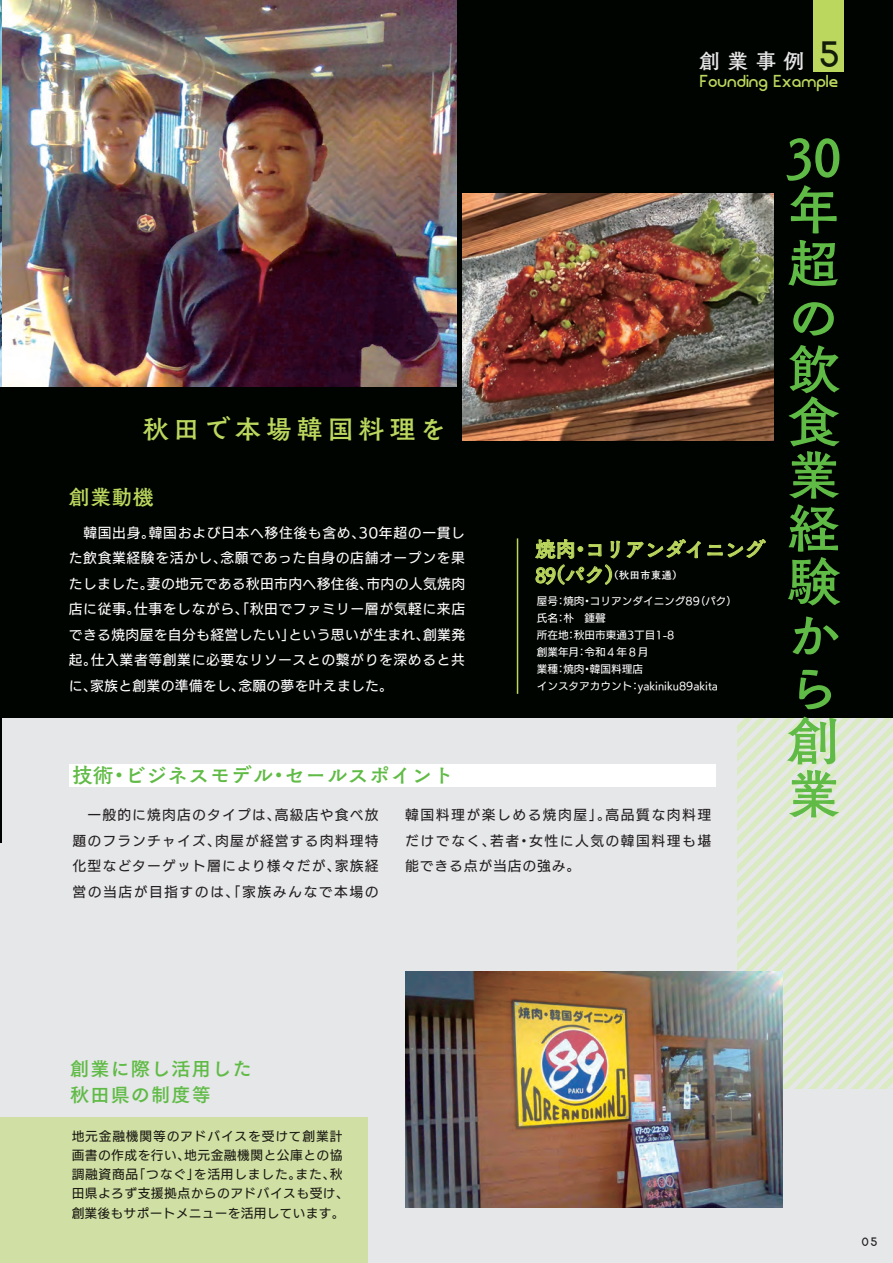
<style>
.page{position:relative;width:893px;height:1263px;background:#e6e7e9}
.page>*{position:absolute;margin:0;border:0;box-sizing:border-box;transform-origin:0 0}
.t1{font:54.15px/53.1px "Tsuku Old Gothic Std B";color:#60bb46}
.t2{font:26.55px "Tsuku Old Gothic Std B";letter-spacing:.16em;color:#bbd75e}
.t3{font:21.3px "Tsuku Old Gothic Std B";color:#60bb46}
.t4{font:21.3px "Tsuku Old Gothic Std B";letter-spacing:-.06em;color:#bbd75e}
.t5{font:21.3px "Tsuku Old Gothic Std B";color:#fff}
.t6{font:19.2px/25.5px "Tsuku Go Pro B";letter-spacing:.06em;color:#60bb46}
.t7{font:18px "FOT Blue Yonder";color:#bbd75e}
.t8{font:13.8px/25.5px "UD Kakugo Small Pr 6 N M";letter-spacing:.045em;color:#fff;text-align:justify}
.t9{font:13.8px/25.5px "UD Kakugo Small Pr 6 N M";letter-spacing:.105em;color:#231f20;text-align:justify}
.t10{font:12.75px/19.2px "UD Kakugo Small Pr 6 N M";letter-spacing:.035em;color:#231f20}
.t11{font:12.75px "FOT Blue Yonder";color:#231f20}
.t12{font:10.65px/17px "UD Kakugo Small Pr 6 N M";color:#fff}
.t13{font:10.65px "Tsuku Old Gothic Std B";color:#fff}
.s1{font-family:"FOT Blue Yonder";font-size:38.25px;color:#000400}
.s2{font-size:21.3px;color:#bbd75e}
</style>
<div class="page">
<svg style="left:737px;top:718px;width:156px;height:371px;fill:#dce9c9"></svg>
<div style="left:0;top:0;width:893px;height:718px;background:#000400"></div>
<hr style="left:0;top:0;width:1px;height:842px;background:#000400">
<img style="left:0;top:0;width:456px;height:386px">
<div style="left:0;top:1117px;width:367px;height:146px;background:#d0dfa3"></div>
<img style="left:462px;top:194px;width:311px;height:247px">
<div style="left:814px;top:0;width:30px;height:71px;background:#bbd75e"></div>
<div style="left:69px;top:764px;width:646px;height:23px;background:#fff"></div>
<img style="left:406px;top:972px;width:377px;height:235px">
<svg style="left:627px;top:539px;width:74px;height:20px"></svg>
<svg style="left:707px;top:539px;width:59px;height:19px"></svg>
<svg style="left:535px;top:539px;width:85px;height:46px"></svg>
<hr style="left:517px;top:538px;width:1px;height:156px;background:#bbd75e">
<h3 class="t5" style="left:699px;top:45px;width:142px">創業事例 <span class="s1">5</span></h3>
<h3 class="t7" style="left:699px;top:69px;width:140px">Founding Example</h3>
<h2 class="t2" style="left:142px;top:409px;width:306px">秋田で本場韓国料理を</h2>
<h3 class="t4" style="left:69px;top:481px;width:87px">創業動機</h3>
<p class="t8" style="left:69px;top:520px;width:398px">　韓国出身。韓国および日本へ移住後も含め、30年超の一貫した飲食業経験を活かし、念願であった自身の店舗オープンを果たしました。妻の地元である秋田市内へ移住後、市内の人気焼肉店に従事。仕事をしながら、「秋田でファミリー層が気軽に来店できる焼肉屋を自分も経営したい」という思いが生まれ、創業発起。仕入業者等創業に必要なリソースとの繋がりを深めると共に、家族と創業の準備をし、念願の夢を叶えました。</p>
<h3 class="t3" style="left:71px;top:759px;width:384px">技術・ビジネスモデル・セールスポイント</h3>
<h3 class="t4" style="left:535px;top:533px;width:232px">焼肉・コリアンダイニング</h3>
<p class="t13" style="left:535px;top:566px;width:149px"><span class="s2">89（パク）</span>（秋田市東通）</p>
<p class="t12" style="left:537px;top:593px;width:202px">屋号：焼肉・コリアンダイニング89（パク）氏名：朴　鍾聲<br>所在地：秋田市東通3丁目1-8<br>創業年月：令和４年８月<br>業種：焼肉・韓国料理店<br>インスタアカウント：yakiniku89akita</p>
<p class="t9" style="left:73px;top:803px;width:307px">　一般的に焼肉店のタイプは、高級店や食べ放題のフランチャイズ、肉屋が経営する肉料理特化型などターゲット層により様々だが、家族経営の当店が目指すのは、「家族みんなで本場の</p>
<p class="t9" style="left:405px;top:803px;width:307px">韓国料理が楽しめる焼肉屋」。高品質な肉料理だけでなく、若者・女性に人気の韓国料理も堪能できる点が当店の強み。</p>
<h1 class="t1" style="left:786px;top:128px;width:57px">30年超の飲食業経験から創業</h1>
<h3 class="t6" style="left:70px;top:1054px;width:183px">創業に際し活用した秋田県の制度等</h3>
<p class="t10" style="left:72px;top:1127px;width:279px">地元金融機関等のアドバイスを受けて創業計画書の作成を行い、地元金融機関と公庫との協調融資商品「つなぐ」を活用しました。また、秋田県よろず支援拠点からのアドバイスも受け、創業後もサポートメニューを活用しています。</p>
<p class="t11" style="left:862px;top:1233px;width:17px">05</p>
</div>
